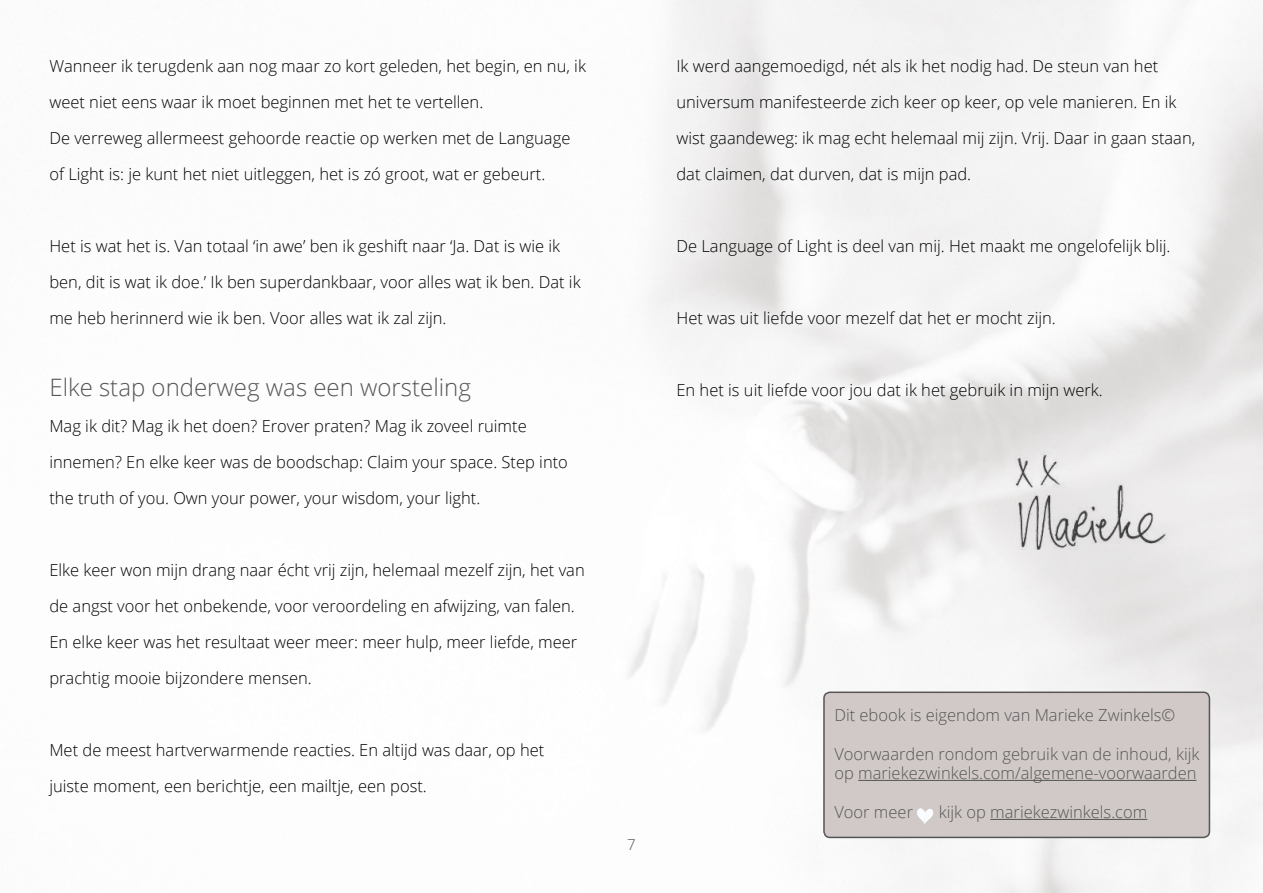
<style>
.page{position:relative;width:1263px;height:893px;background:#fff}
.page>*{position:absolute;margin:0;border:0;box-sizing:border-box;transform-origin:0 0}
.t1{font:300 24px "Open Sans";color:#555}
.t2{font:300 16.5px/36px "Open Sans";color:#000}
.t3{font:300 16.5px/19.5px "Open Sans";color:#555}
.t4{font:300 15px "Open Sans";color:#555}
</style>
<div class="page">
<img style="left:1008px;top:452px;width:159px;height:97px">
<div style="left:824px;top:692px;width:385px;height:145px;background:#d0c9c7;border-radius:6px"></div>
<div style="left:823px;top:691px;width:387px;height:147px;border:2px solid #555;border-radius:6px"></div>
<hr style="left:858px;top:780px;width:338px;height:1px;background:#555">
<hr style="left:990px;top:819px;width:157px;height:1px;background:#555">
<svg style="left:917px;top:808px;width:16px;height:16px"></svg>
<p class="t2" style="left:49px;top:48px;width:538px">Wanneer ik terugdenk aan nog maar zo kort geleden, het begin, en nu, ik weet niet eens waar ik moet beginnen met het te vertellen.<br>De verreweg allermeest gehoorde reactie op werken met de Language of Light is: je kunt het niet uitleggen, het is zó groot, wat er gebeurt.</p>
<p class="t2" style="left:49px;top:228px;width:533px">Het is wat het is. Van totaal ‘in awe’ ben ik geshift naar ‘Ja. Dat is wie ik ben, dit is wat ik doe.’ Ik ben superdankbaar, voor alles wat ik ben. Dat ik me heb herinnerd wie ik ben. Voor alles wat ik zal zijn.</p>
<h1 class="t1" style="left:49px;top:371px;width:423px">Elke stap onderweg was een worsteling</h1>
<p class="t2" style="left:49px;top:408px;width:520px">Mag ik dit? Mag ik het doen? Erover praten? Mag ik zoveel ruimte innemen? En elke keer was de boodschap: Claim your space. Step into the truth of you. Own your power, your wisdom, your light.</p>
<p class="t2" style="left:49px;top:552px;width:537px">Elke keer won mijn drang naar écht vrij zijn, helemaal mezelf zijn, het van de angst voor het onbekende, voor veroordeling en afwijzing, van falen.<br>En elke keer was het resultaat weer meer: meer hulp, meer liefde, meer prachtig mooie bijzondere mensen.</p>
<p class="t2" style="left:49px;top:732px;width:496px">Met de meest hartverwarmende reacties. En altijd was daar, op het juiste moment, een berichtje, een mailtje, een post.</p>
<p class="t2" style="left:676px;top:48px;width:520px">Ik werd aangemoedigd, nét als ik het nodig had. De steun van het universum manifesteerde zich keer op keer, op vele manieren. En ik wist gaandeweg: ik mag echt helemaal mij zijn. Vrij. Daar in gaan staan, dat claimen, dat durven, dat is mijn pad.</p>
<p class="t2" style="left:676px;top:228px;width:495px">De Language of Light is deel van mij. Het maakt me ongelofelijk blij.</p>
<p class="t2" style="left:676px;top:300px;width:381px">Het was uit liefde voor mezelf dat het er mocht zijn.</p>
<p class="t2" style="left:676px;top:372px;width:428px">En het is uit liefde voor jou dat ik het gebruik in mijn werk.</p>
<p class="t4" style="left:627px;top:835px;width:10px">7</p>
<p class="t3" style="left:834px;top:704px;width:342px">Dit ebook is eigendom van Marieke Zwinkels©</p>
<p class="t3" style="left:834px;top:743px;width:367px">Voorwaarden rondom gebruik van de inhoud, kijk op mariekezwinkels.com/algemene-voorwaarden</p>
<p class="t3" style="left:834px;top:802px;width:80px">Voor meer</p>
<p class="t3" style="left:939px;top:802px;width:210px">kijk op mariekezwinkels.com</p>
</div>
